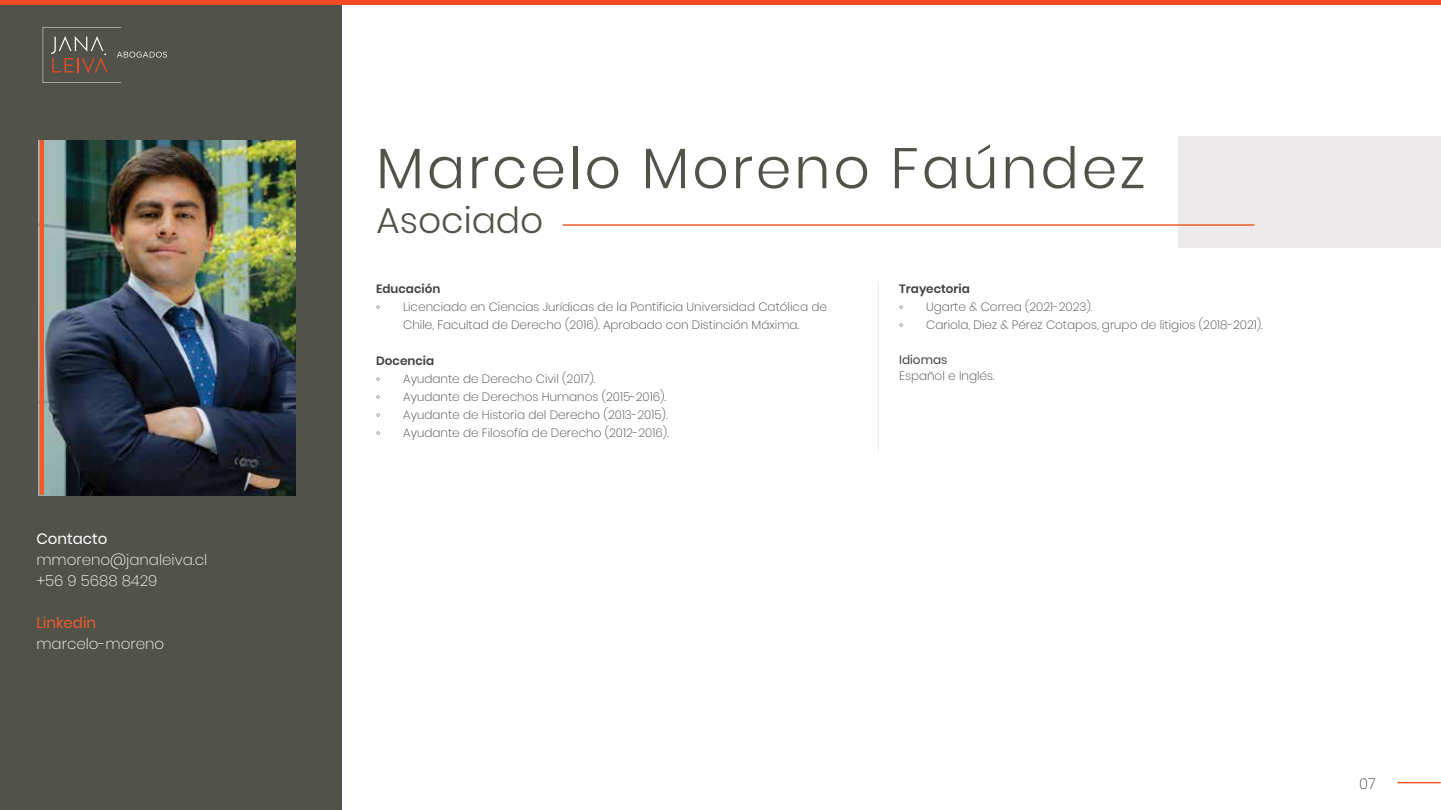
<style>
.page{position:relative;width:1441px;height:810px;background:#fff}
.page>*{position:absolute;margin:0;border:0;box-sizing:border-box;transform-origin:0 0}
.t1{font:300 57px "Poppins";letter-spacing:.05em;color:#51534a}
.t2{font:300 36px "Poppins";color:#51534a}
.t3{font:200 15px/21px "Poppins";color:#fff}
.t4{font:15px "Poppins";color:#fff}
.t5{font:15px "Poppins";color:#f15a2a}
.t6{font:200 15px "Poppins";color:#414142}
.t7{font:200 12px/18px "Poppins";color:#414142}
.t8{font:600 12px "Poppins";color:#414142}
.t9{font:12px "Times New Roman";color:#414142}
.t10{font:12px "Poppins";color:#414142}
</style>
<div class="page">
<div style="left:0;top:0;width:341px;height:810px;background:#51534a"></div>
<div style="left:1178px;top:136px;width:262px;height:112px;background:#eceaea"></div>
<hr style="left:0;top:0;width:1440px;height:4px;background:#f04b24">
<hr style="left:1397px;top:782px;width:43px;height:1px;background:#f15a2a">
<hr style="left:562px;top:224px;width:692px;height:2px;background:#f15a2a">
<hr style="left:877px;top:281px;width:1px;height:171px;background:#e6e7e8">
<img style="left:39px;top:140px;width:256px;height:355px">
<hr style="left:40px;top:140px;width:4px;height:355px;background:#f15a2a">
<svg style="left:43px;top:27px;width:124px;height:56px"></svg>
<p class="t4" style="left:36px;top:530px;width:72px">Contacto</p>
<p class="t3" style="left:36px;top:549px;width:172px">mmoreno@janaleiva.cl +56 9 5688 8429</p>
<p class="t5" style="left:36px;top:614px;width:61px">Linkedin</p>
<p class="t3" style="left:36px;top:633px;width:129px">marcelo-moreno</p>
<h1 class="t1" style="left:376px;top:135px;width:770px">Marcelo Moreno Faúndez</h1>
<h2 class="t2" style="left:376px;top:199px;width:168px">Asociado</h2>
<p class="t8" style="left:376px;top:282px;width:66px">Educación</p>
<p class="t9" style="left:376px;top:299px;width:6px">◦</p>
<p class="t7" style="left:403px;top:298px;width:425px">Licenciado en Ciencias Jurídicas de la Pontificia Universidad Católica de<br>Chile, Facultad de Derecho (2016). Aprobado con Distinción Máxima.</p>
<p class="t8" style="left:376px;top:354px;width:59px">Docencia</p>
<p class="t9" style="left:376px;top:371px;width:6px">◦</p>
<p class="t7" style="left:403px;top:370px;width:194px">Ayudante de Derecho Civil (2017).</p>
<p class="t9" style="left:376px;top:389px;width:6px">◦</p>
<p class="t7" style="left:403px;top:388px;width:264px">Ayudante de Derechos Humanos (2015-2016).</p>
<p class="t9" style="left:376px;top:407px;width:6px">◦</p>
<p class="t7" style="left:403px;top:406px;width:266px">Ayudante de Historia del Derecho (2013-2015).</p>
<p class="t9" style="left:376px;top:425px;width:6px">◦</p>
<p class="t7" style="left:403px;top:424px;width:267px">Ayudante de Filosofía de Derecho (2012-2016).</p>
<p class="t8" style="left:899px;top:282px;width:72px">Trayectoria</p>
<p class="t9" style="left:899px;top:299px;width:6px">◦</p>
<p class="t7" style="left:926px;top:298px;width:168px">Ugarte &amp; Correa (2021-2023).</p>
<p class="t9" style="left:899px;top:317px;width:6px">◦</p>
<p class="t7" style="left:926px;top:316px;width:338px">Cariola, Diez &amp; Pérez Cotapos, grupo de litigios (2018-2021).</p>
<p class="t10" style="left:899px;top:352px;width:50px">Idiomas</p>
<p class="t7" style="left:899px;top:367px;width:97px">Español e Inglés.</p>
<p class="t6" style="left:1358px;top:775px;width:18px">07</p>
</div>
